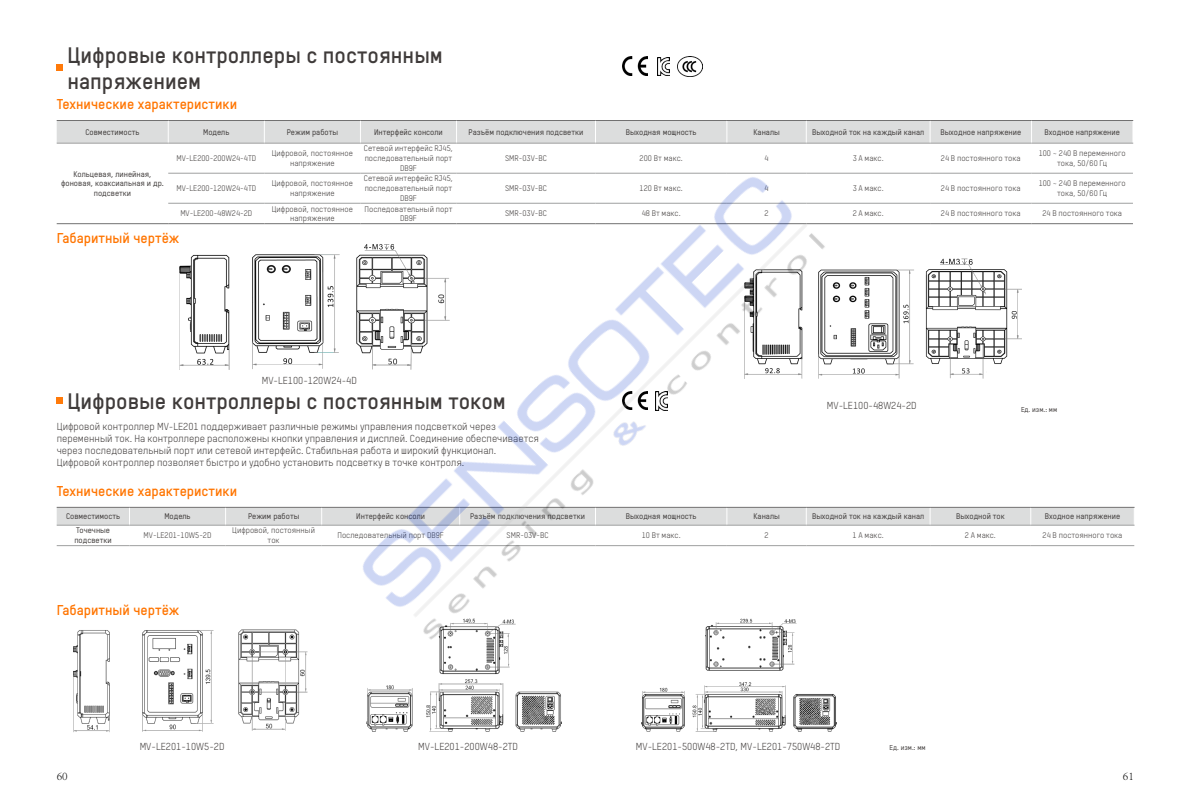
<style>
.page{position:relative;width:1191px;height:808px;background:#fff}
.page>*{position:absolute;margin:0;border:0;box-sizing:border-box;transform-origin:0 0}
.t1{font:700 22px/26.4px "TSTARPRO";color:#3f3b3a}
.t2{font:700 14px "TSTARPRO";color:#ff7500}
.t3{font:300 12px "Adobe Song Std";color:#000}
.t4{font:10px/12px "TSTARPRO";color:#3f3b3a}
.t5{font:8px/9.6px "TSTARPRO";color:#3f3b3a;text-align:center}
.t6{font:500 8px/9.6px "TSTARPRO";color:#3f3b3a;text-align:center}
.t7{font:500 7px "TSTARPRO";color:#3f3b3a}
</style>
<div class="page">
<div style="left:57px;top:64px;width:6px;height:7px;background:#ff7a0a"></div>
<svg style="left:57px;top:397px;width:6px;height:6px"></svg>
<hr style="left:57px;top:223px;width:111px;height:1px;background:#727171">
<hr style="left:168px;top:223px;width:96px;height:1px;background:#727171">
<hr style="left:264px;top:223px;width:96px;height:1px;background:#727171">
<hr style="left:806px;top:223px;width:124px;height:1px;background:#727171">
<hr style="left:930px;top:223px;width:101px;height:1px;background:#727171">
<hr style="left:1031px;top:223px;width:102px;height:1px;background:#727171">
<div style="left:57px;top:121px;width:1076px;height:22px;background:#dcdddd"></div>
<hr style="left:57px;top:143px;width:111px;height:1px;background:#9fa0a0">
<hr style="left:168px;top:143px;width:96px;height:1px;background:#9fa0a0">
<hr style="left:264px;top:143px;width:96px;height:1px;background:#9fa0a0">
<hr style="left:806px;top:143px;width:124px;height:1px;background:#9fa0a0">
<hr style="left:930px;top:143px;width:101px;height:1px;background:#9fa0a0">
<hr style="left:1031px;top:143px;width:102px;height:1px;background:#9fa0a0">
<hr style="left:168px;top:173px;width:96px;height:1px;background:#9fa0a0">
<hr style="left:264px;top:173px;width:96px;height:1px;background:#9fa0a0">
<hr style="left:806px;top:173px;width:124px;height:1px;background:#9fa0a0">
<hr style="left:930px;top:173px;width:101px;height:1px;background:#9fa0a0">
<hr style="left:1031px;top:173px;width:102px;height:1px;background:#9fa0a0">
<hr style="left:168px;top:203px;width:96px;height:1px;background:#9fa0a0">
<hr style="left:264px;top:203px;width:96px;height:1px;background:#9fa0a0">
<hr style="left:806px;top:203px;width:124px;height:1px;background:#9fa0a0">
<hr style="left:930px;top:203px;width:101px;height:1px;background:#9fa0a0">
<hr style="left:1031px;top:203px;width:102px;height:1px;background:#9fa0a0">
<hr style="left:57px;top:120px;width:111px;height:1px;background:#727171">
<hr style="left:168px;top:120px;width:96px;height:1px;background:#727171">
<hr style="left:264px;top:120px;width:96px;height:1px;background:#727171">
<hr style="left:360px;top:120px;width:96px;height:1px;background:#727171">
<hr style="left:456px;top:120px;width:139px;height:1px;background:#727171">
<hr style="left:595px;top:120px;width:132px;height:1px;background:#727171">
<hr style="left:727px;top:120px;width:79px;height:1px;background:#727171">
<hr style="left:806px;top:120px;width:124px;height:1px;background:#727171">
<hr style="left:930px;top:120px;width:101px;height:1px;background:#727171">
<hr style="left:1031px;top:120px;width:102px;height:1px;background:#727171">
<img style="left:180px;top:254px;width:153px;height:116px">
<img style="left:74px;top:629px;width:234px;height:103px">
<img style="left:366px;top:664px;width:195px;height:68px">
<img style="left:622px;top:57px;width:26px;height:18px">
<img style="left:657px;top:57px;width:12px;height:19px">
<img style="left:677px;top:57px;width:25px;height:19px">
<div style="left:57px;top:507px;width:1078px;height:18px;background:#dcdddd"></div>
<hr style="left:57px;top:525px;width:72px;height:1px;background:#9fa0a0">
<hr style="left:129px;top:525px;width:97px;height:1px;background:#9fa0a0">
<hr style="left:226px;top:525px;width:96px;height:1px;background:#9fa0a0">
<hr style="left:322px;top:525px;width:138px;height:1px;background:#9fa0a0">
<hr style="left:806px;top:525px;width:124px;height:1px;background:#9fa0a0">
<hr style="left:930px;top:525px;width:100px;height:1px;background:#9fa0a0">
<hr style="left:1030px;top:525px;width:104px;height:1px;background:#9fa0a0">
<hr style="left:57px;top:545px;width:72px;height:1px;background:#9fa0a0">
<hr style="left:129px;top:545px;width:97px;height:1px;background:#9fa0a0">
<hr style="left:226px;top:545px;width:96px;height:1px;background:#9fa0a0">
<hr style="left:322px;top:545px;width:138px;height:1px;background:#9fa0a0">
<hr style="left:806px;top:545px;width:124px;height:1px;background:#9fa0a0">
<hr style="left:930px;top:545px;width:100px;height:1px;background:#9fa0a0">
<hr style="left:1030px;top:545px;width:104px;height:1px;background:#9fa0a0">
<hr style="left:57px;top:507px;width:72px;height:1px;background:#727171">
<hr style="left:129px;top:507px;width:97px;height:1px;background:#727171">
<hr style="left:226px;top:507px;width:96px;height:1px;background:#727171">
<hr style="left:322px;top:507px;width:138px;height:1px;background:#727171">
<hr style="left:806px;top:507px;width:124px;height:1px;background:#727171">
<hr style="left:930px;top:507px;width:100px;height:1px;background:#727171">
<hr style="left:1030px;top:507px;width:104px;height:1px;background:#727171">
<img style="left:641px;top:664px;width:195px;height:68px">
<img style="left:857px;top:258px;width:164px;height:121px">
<img style="left:333px;top:140px;width:524px;height:524px">
<h1 class="t1" style="left:67px;top:41px;width:377px">Цифровые контроллеры с постоянным напряжением</h1>
<h2 class="t2" style="left:57px;top:95px;width:182px">Технические характеристики</h2>
<p class="t6" style="left:85px;top:127px;width:56px">Совместимость</p>
<p class="t6" style="left:203px;top:127px;width:28px">Модель</p>
<p class="t6" style="left:287px;top:127px;width:53px">Режим работы</p>
<p class="t6" style="left:374px;top:127px;width:70px">Интерфейс консоли</p>
<p class="t6" style="left:468px;top:127px;width:116px">Разъём подключения подсветки</p>
<p class="t6" style="left:625px;top:127px;width:72px">Выходная мощность</p>
<p class="t6" style="left:753px;top:127px;width:28px">Каналы</p>
<p class="t6" style="left:812px;top:127px;width:114px">Выходной ток на каждый канал</p>
<p class="t6" style="left:940px;top:127px;width:82px">Выходное напряжение</p>
<p class="t6" style="left:1044px;top:127px;width:77px">Входное напряжение</p>
<p class="t6" style="left:61px;top:169px;width:104px">Кольцевая, линейная, фоновая, коаксиальная и др. подсветки</p>
<p class="t5" style="left:176px;top:153px;width:81px">MV-LE200-200W24-4TD</p>
<p class="t5" style="left:272px;top:148px;width:83px">Цифровой, постоянное напряжение</p>
<p class="t5" style="left:364px;top:143px;width:91px">Сетевой интерфейс RJ45, последовательный порт<br>DB9F</p>
<p class="t5" style="left:505px;top:153px;width:43px">SMR-03V-BC</p>
<p class="t5" style="left:639px;top:153px;width:45px">200 Вт макс.</p>
<p class="t5" style="left:764px;top:153px;width:6px">4</p>
<p class="t5" style="left:852px;top:153px;width:33px">3 А макс.</p>
<p class="t5" style="left:941px;top:153px;width:81px">24 В постоянного тока</p>
<p class="t5" style="left:1038px;top:148px;width:89px">100 ~ 240 В переменного тока, 50/60 Гц</p>
<p class="t5" style="left:176px;top:183px;width:81px">MV-LE200-120W24-4TD</p>
<p class="t5" style="left:272px;top:178px;width:83px">Цифровой, постоянное напряжение</p>
<p class="t5" style="left:364px;top:173px;width:91px">Сетевой интерфейс RJ45, последовательный порт<br>DB9F</p>
<p class="t5" style="left:505px;top:183px;width:43px">SMR-03V-BC</p>
<p class="t5" style="left:639px;top:183px;width:45px">120 Вт макс.</p>
<p class="t5" style="left:764px;top:183px;width:6px">4</p>
<p class="t5" style="left:852px;top:183px;width:33px">3 А макс.</p>
<p class="t5" style="left:941px;top:183px;width:81px">24 В постоянного тока</p>
<p class="t5" style="left:1038px;top:178px;width:89px">100 ~ 240 В переменного тока, 50/60 Гц</p>
<p class="t5" style="left:180px;top:208px;width:73px">MV-LE200-48W24-2D</p>
<p class="t5" style="left:272px;top:204px;width:83px">Цифровой, постоянное напряжение</p>
<p class="t5" style="left:364px;top:204px;width:89px">Последовательный порт<br>DB9F</p>
<p class="t5" style="left:505px;top:208px;width:43px">SMR-03V-BC</p>
<p class="t5" style="left:641px;top:208px;width:40px">48 Вт макс.</p>
<p class="t5" style="left:764px;top:208px;width:6px">2</p>
<p class="t5" style="left:852px;top:208px;width:33px">2 А макс.</p>
<p class="t5" style="left:941px;top:208px;width:81px">24 В постоянного тока</p>
<p class="t5" style="left:1042px;top:208px;width:81px">24 В постоянного тока</p>
<h2 class="t2" style="left:57px;top:228px;width:124px">Габаритный чертёж</h2>
<p class="t4" style="left:262px;top:374px;width:97px">MV-LE100-120W24-4D</p>
<h1 class="t1" style="left:67px;top:387px;width:440px">Цифровые контроллеры с постоянным током</h1>
<p class="t4" style="left:57px;top:420px;width:484px">Цифровой контроллер MV-LE201 поддерживает различные режимы управления подсветкой через переменный ток. На контроллере расположены кнопки управления и дисплей. Соединение обеспечивается через последовательный порт или сетевой интерфейс. Стабильная работа и широкий функционал.<br>Цифровой контроллер позволяет быстро и удобно установить подсветку в точке контроля.</p>
<h2 class="t2" style="left:57px;top:481px;width:182px">Технические характеристики</h2>
<p class="t4" style="left:827px;top:399px;width:91px">MV-LE100-48W24-2D</p>
<p class="t7" style="left:1021px;top:404px;width:38px">Ед. изм.: мм</p>
<p class="t6" style="left:66px;top:511px;width:56px">Совместимость</p>
<p class="t6" style="left:164px;top:511px;width:28px">Модель</p>
<p class="t6" style="left:248px;top:511px;width:53px">Режим работы</p>
<p class="t6" style="left:356px;top:511px;width:70px">Интерфейс консоли</p>
<p class="t6" style="left:470px;top:511px;width:116px">Разъём подключения подсветки</p>
<p class="t6" style="left:625px;top:511px;width:72px">Выходная мощность</p>
<p class="t6" style="left:753px;top:511px;width:28px">Каналы</p>
<p class="t6" style="left:812px;top:511px;width:114px">Выходной ток на каждый канал</p>
<p class="t6" style="left:956px;top:511px;width:50px">Выходной ток</p>
<p class="t6" style="left:1044px;top:511px;width:77px">Входное напряжение</p>
<p class="t6" style="left:74px;top:525px;width:39px;text-align:left">Точечные подсветки</p>
<p class="t5" style="left:144px;top:530px;width:69px">MV-LE201-10W5-2D</p>
<p class="t5" style="left:232px;top:525px;width:84px">Цифровой, постоянный ток</p>
<p class="t5" style="left:337px;top:530px;width:108px">Последовательный порт DB9F</p>
<p class="t5" style="left:506px;top:530px;width:43px">SMR-03V-BC</p>
<p class="t5" style="left:641px;top:530px;width:41px">10 Вт макс.</p>
<p class="t5" style="left:764px;top:530px;width:6px">2</p>
<p class="t5" style="left:852px;top:530px;width:33px">1 А макс.</p>
<p class="t5" style="left:965px;top:530px;width:33px">2 А макс.</p>
<p class="t5" style="left:1042px;top:530px;width:81px">24 В постоянного тока</p>
<h2 class="t2" style="left:57px;top:600px;width:124px">Габаритный чертёж</h2>
<p class="t4" style="left:140px;top:740px;width:86px">MV-LE201-10W5-2D</p>
<p class="t4" style="left:418px;top:740px;width:101px">MV-LE201-200W48-2TD</p>
<p class="t4" style="left:636px;top:740px;width:206px">MV-LE201-500W48-2TD, MV-LE201-750W48-2TD</p>
<p class="t7" style="left:889px;top:743px;width:38px">Ед. изм.: мм</p>
<h3 class="t3" style="left:57px;top:769px;width:13px">60</h3>
<h3 class="t3" style="left:1122px;top:769px;width:13px">61</h3>
</div>
